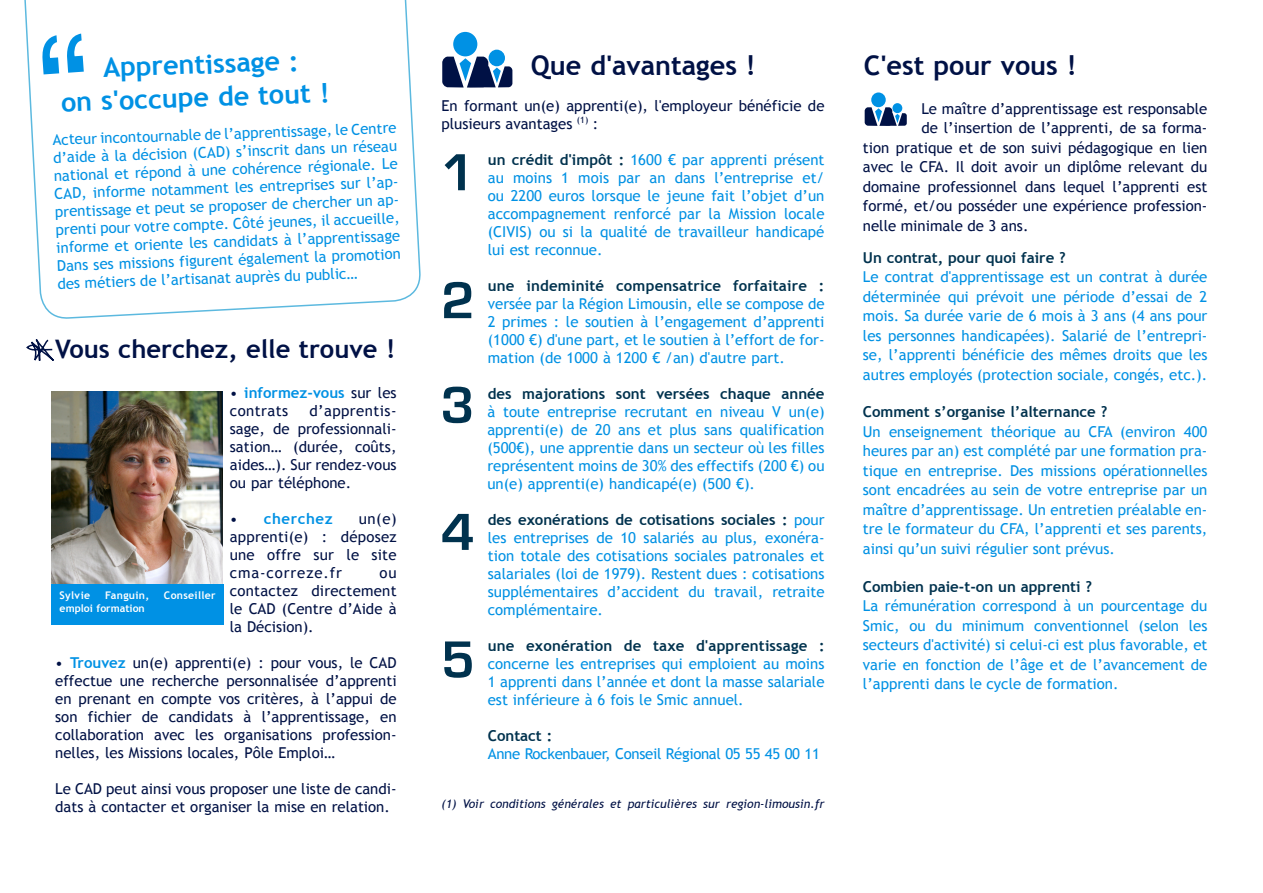
<style>
.page{position:relative;width:1263px;height:893px;background:#fff}
.page>*{position:absolute;margin:0;border:0;box-sizing:border-box;transform-origin:0 0}
.Normal_e{font:700 54px "Eurostile";color:#00324e}
.Normal_e-2{font:700 27px "Trebuchet MS";color:#0091e4}
.Normal_e-3{font:700 27px "Trebuchet MS";color:#001145}
.Normal_e-4{font:700 25.5px "Trebuchet MS";color:#001145}
.Normal_e-5{font:15px/18px "Trebuchet MS";color:#0091e4;text-align:justify}
.Normal_e-6{font:15px/18px "Trebuchet MS";color:#001145;text-align:justify}
.Normal_e-7{font:700 15px "Trebuchet MS";color:#00324e}
.Normal_e-8{font:15px "Trebuchet MS";letter-spacing:-.02em;color:#0091e4}
.Normal_e-9{font:15px/18px "Trebuchet MS";letter-spacing:.03em;color:#001145}
.Normal_e-10{font:700 15px "Trebuchet MS";letter-spacing:.04em;color:#0091e4}
.t1{font:italic 12px "Trebuchet MS";color:#001145}
.Normal_e-11{font:700 10.5px "Trebuchet MS";letter-spacing:.03em;color:#fff}
.Normal_e-12{font:700 10.5px "Trebuchet MS";color:#fff}
.s1{font-weight:700;color:#0091e4}
.s2{font-weight:400;color:#001145}
.s3{font-weight:700;color:#00324e}
</style>
<div class="page">
<svg style="left:24px;top:1px;width:397px;height:318px"></svg>
<svg style="left:42px;top:34px;width:42px;height:40px"></svg>
<svg style="left:26px;top:339px;width:28px;height:22px"></svg>
<div style="left:453px;top:32px;width:24px;height:24px;background:#0091e4;border-radius:50%"></div>
<div style="left:489px;top:50px;width:16px;height:16px;background:#0091e4;border-radius:50%"></div>
<svg style="left:442px;top:57px;width:70px;height:31px"></svg>
<div style="left:871px;top:92px;width:15px;height:15px;background:#0091e4;border-radius:50%"></div>
<svg style="left:892px;top:103px;width:10px;height:10px"></svg>
<svg style="left:865px;top:107px;width:42px;height:19px"></svg>
<img style="left:51px;top:392px;width:171px;height:192px">
<div style="left:51px;top:584px;width:172px;height:40px;background:#0091e4"></div>
<p class="Normal_e-2" style="left:102px;top:51px;width:197px;rotate:-2deg">Apprentissage :</p>
<p class="Normal_e-2" style="left:60px;top:85px;width:270px;rotate:-2deg">on s'occupe de tout !</p>
<p class="Normal_e-5" style="left:52px;top:131px;width:348px;text-align:left;rotate:-2deg">Acteur incontournable de l’apprentissage, le Centre d’aide à la décision (CAD) s’inscrit dans un réseau national et répond à une cohérence régionale. Le CAD, informe notamment les entreprises sur l’ap&shy;prentissage et peut se proposer de chercher un ap&shy;prenti pour votre compte. Côté jeunes, il accueille, informe et oriente les candidats à l’apprentissage Dans ses missions figurent également la promotion des métiers de l’artisanat auprès du public…</p>
<p class="Normal_e-4" style="left:55px;top:333px;width:342px">Vous cherchez, elle trouve !</p>
<p class="Normal_e-9" style="left:230px;top:384px;width:168px">• <span class="s1">informez-vous</span> sur les contrats</p>
<p class="Normal_e-6" style="left:230px;top:402px;width:168px;text-indent:80px">d’apprentis&shy;sage, de professionnali&shy;sation… (durée, coûts, aides…). Sur rendez-vous ou par téléphone.</p>
<p class="Normal_e-10" style="left:230px;top:510px;width:104px"><span class="s2">•</span> cherchez</p>
<p class="Normal_e-6" style="left:230px;top:510px;width:168px;text-indent:129px">un(e) apprenti(e) : déposez une offre sur le site cma-correze.fr</p>
<p class="Normal_e-6" style="left:230px;top:564px;width:168px;text-indent:150px">ou contactez directement le CAD (Centre d’Aide à la Décision).</p>
<p class="Normal_e-6" style="left:55px;top:654px;width:343px">• <span class="s1">Trouvez</span> un(e) apprenti(e) : pour vous, le CAD effectue une recherche personnalisée d’apprenti en prenant en compte vos critères, à l’appui de son fichier de candidats à l’apprentissage, en collaboration avec les organisations profession&shy;nelles, les Missions locales, Pôle Emploi…</p>
<p class="Normal_e-6" style="left:55px;top:780px;width:343px">Le CAD peut ainsi vous proposer une liste de candi&shy;dats à contacter et organiser la mise en relation.</p>
<p class="Normal_e-11" style="left:60px;top:589px;width:32px">Sylvie</p>
<p class="Normal_e-11" style="left:105px;top:589px;width:46px">Fanguin,</p>
<p class="Normal_e-11" style="left:164px;top:589px;width:53px">Conseiller</p>
<p class="Normal_e-12" style="left:60px;top:601px;width:87px">emploi formation</p>
<p class="Normal_e-3" style="left:531px;top:49px;width:227px">Que d'avantages !</p>
<p class="Normal_e-6" style="left:441px;top:97px;width:385px">En formant un(e) apprenti(e), l'employeur bénéficie de plusieurs avantages <sup>(1)</sup> :</p>
<p class="Normal_e-5" style="left:488px;top:151px;width:338px"><span class="s3">un crédit d'impôt :</span> 1600 € par apprenti présent au moins 1 mois par an dans l’entreprise et/ ou 2200 euros lorsque le jeune fait l’objet d’un accompagnement renforcé par la Mission locale (CIVIS) ou si la qualité de travailleur handicapé lui est reconnue.</p>
<p class="Normal_e-5" style="left:488px;top:277px;width:338px"><span class="s3">une indeminité compensatrice forfaitaire : </span>versée par la Région Limousin, elle se compose de 2 primes : le soutien à l’engagement d’apprenti (1000 €) d'une part, et le soutien à l’effort de for&shy;mation (de 1000 à 1200 € /an) d'autre part.</p>
<p class="Normal_e-5" style="left:487px;top:385px;width:339px"><span class="s3">des majorations sont versées chaque année </span>à toute entreprise recrutant en niveau V un(e) apprenti(e) de 20 ans et plus sans qualification (500€), une apprentie dans un secteur où les filles représentent moins de 30% des effectifs (200 €) ou un(e) apprenti(e) handicapé(e) (500 €).</p>
<p class="Normal_e-5" style="left:488px;top:511px;width:338px"><span class="s3">des exonérations de cotisations sociales :</span> pour les entreprises de 10 salariés au plus, exonéra&shy;tion totale des cotisations sociales patronales et salariales (loi de 1979). Restent dues : cotisations supplémentaires d’accident du travail, retraite complémentaire.</p>
<p class="Normal_e-5" style="left:488px;top:637px;width:338px"><span class="s3">une exonération de taxe d'apprentissage : </span>concerne les entreprises qui emploient au moins 1 apprenti dans l’année et dont la masse salariale est inférieure à 6 fois le Smic annuel.</p>
<p class="Normal_e-7" style="left:488px;top:727px;width:66px">Contact :</p>
<p class="Normal_e-8" style="left:488px;top:745px;width:334px">Anne Rockenbauer, Conseil Régional 05 55 45 00 11</p>
<p class="t1" style="left:441px;top:797px;width:385px">(1) Voir conditions générales et particulières sur region-limousin.fr</p>
<p class="Normal_e" style="left:441px;top:143px;width:35px">1</p>
<p class="Normal_e" style="left:441px;top:271px;width:35px">2</p>
<p class="Normal_e" style="left:441px;top:376px;width:35px">3</p>
<p class="Normal_e" style="left:441px;top:503px;width:35px">4</p>
<p class="Normal_e" style="left:441px;top:630px;width:35px">5</p>
<p class="Normal_e-3" style="left:864px;top:49px;width:214px">C'est pour vous !</p>
<p class="Normal_e-6" style="left:921px;top:99px;width:288px">Le maître d’apprentissage est responsable</p>
<p class="Normal_e-6" style="left:921px;top:119px;width:288px">de l’insertion de l’apprenti, de sa forma-</p>
<p class="Normal_e-6" style="left:863px;top:138px;width:346px">tion pratique et de son suivi pédagogique en lien</p>
<p class="Normal_e-6" style="left:863px;top:158px;width:346px">avec le CFA. Il doit avoir un diplôme relevant du</p>
<p class="Normal_e-6" style="left:863px;top:177px;width:346px">domaine professionnel dans lequel l’apprenti est</p>
<p class="Normal_e-6" style="left:863px;top:197px;width:346px">formé, et/ou posséder une expérience profession-</p>
<p class="Normal_e-6" style="left:863px;top:216px;width:167px">nelle minimale de 3 ans.</p>
<p class="Normal_e-7" style="left:863px;top:248px;width:204px">Un contrat, pour quoi faire ?</p>
<p class="Normal_e-5" style="left:863px;top:268px;width:346px;line-height:19.5px">Le contrat d'apprentissage est un contrat à durée déterminée qui prévoit une période d’essai de 2 mois. Sa durée varie de 6 mois à 3 ans (4 ans pour les personnes handicapées). Salarié de l’entrepri&shy;se, l’apprenti bénéficie des mêmes droits que les autres employés (protection sociale, congés, etc.).</p>
<p class="Normal_e-7" style="left:863px;top:403px;width:246px">Comment s’organise l’alternance ?</p>
<p class="Normal_e-5" style="left:863px;top:422px;width:346px;line-height:19.5px">Un enseignement théorique au CFA (environ 400 heures par an) est complété par une formation pra&shy;tique en entreprise. Des missions opérationnelles sont encadrées au sein de votre entreprise par un maître d’apprentissage. Un entretien préalable en&shy;tre le formateur du CFA, l’apprenti et ses parents, ainsi qu’un suivi régulier sont prévus.</p>
<p class="Normal_e-7" style="left:863px;top:577px;width:231px">Combien paie-t-on un apprenti ?</p>
<p class="Normal_e-5" style="left:863px;top:596px;width:346px;line-height:19.5px">La rémunération correspond à un pourcentage du Smic, ou du minimum conventionnel (selon les secteurs d'activité) si celui-ci est plus favorable, et varie en fonction de l’âge et de l’avancement de l’apprenti dans le cycle de formation.</p>
</div>
